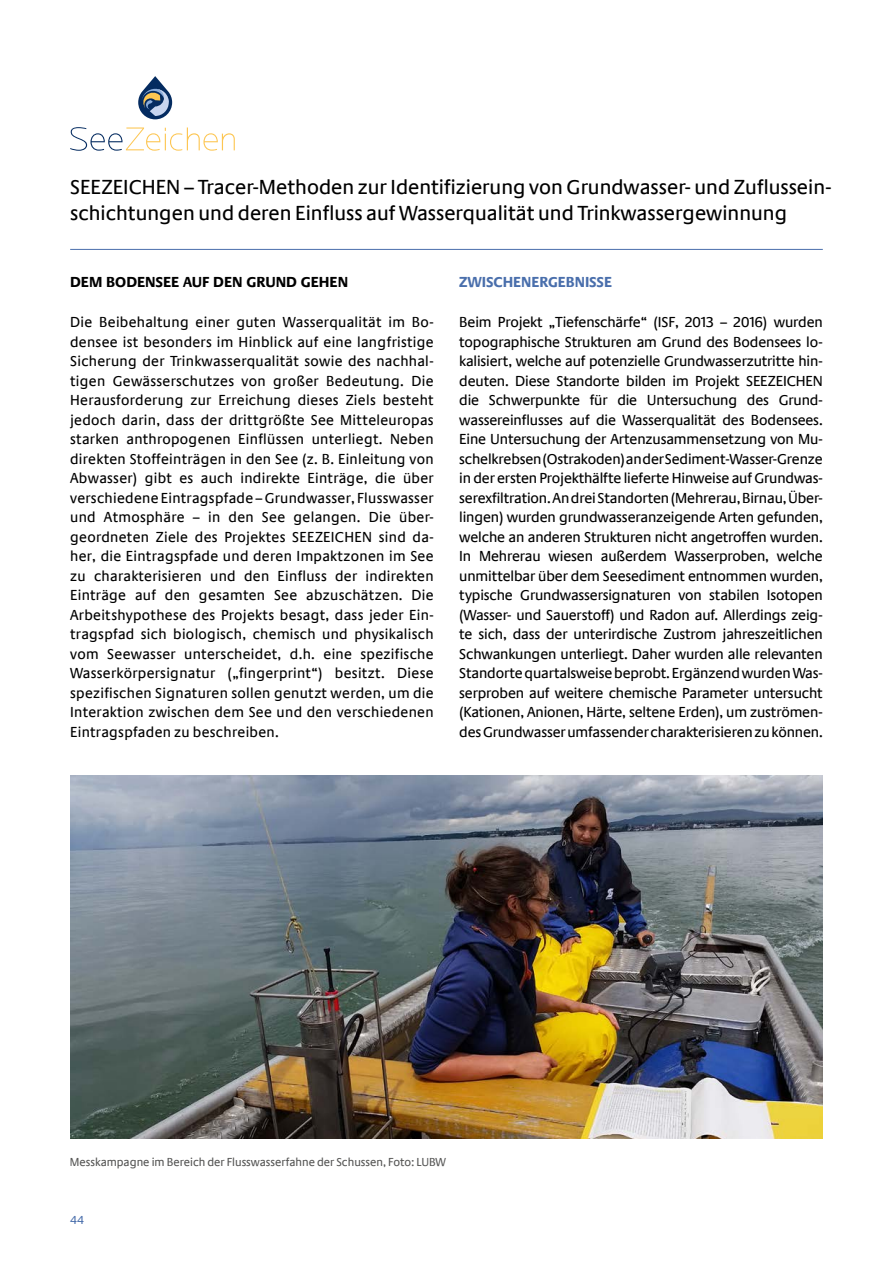
<style>
.page{position:relative;width:893px;height:1263px;background:#fff}
.page>*{position:absolute;margin:0;border:0;box-sizing:border-box;transform-origin:0 0}
.t1{font:21px/25.5px "Neue Praxis";color:#000}
.Fließtext{font:15px/19.5px "Neue Praxis";color:#000;text-align:justify}
.Einleitungsheadline_Schwarz{font:700 15px "Neue Praxis";color:#000}
.Headline_Fließtext_Blau{font:700 15px "Neue Praxis";color:#4a6fac}
.Bildunterschrift{font:12px "Neue Praxis";color:#575756}
.t2{font:12px "Neue Praxis";color:#4a6fac}
</style>
<div class="page">
<svg style="left:70px;top:127px;width:165px;height:24px"></svg>
<svg style="left:138px;top:76px;width:34px;height:43px"></svg>
<hr style="left:70px;top:249px;width:753px;height:1px;background:#4a6fac">
<img style="left:70px;top:776px;width:753px;height:362px">
<h1 class="t1" style="left:70px;top:174px;width:763px">SEEZEICHEN – Tracer-Methoden zur Identifizierung von Grundwasser- und Zuflussein&shy;schichtungen und deren Einfluss auf Wasserqualität und Trinkwassergewinnung</h1>
<h2 class="Einleitungsheadline_Schwarz" style="left:70px;top:272px;width:280px">DEM BODENSEE AUF DEN GRUND GEHEN</h2>
<p class="Fließtext" style="left:70px;top:312px;width:365px">Die Beibehaltung einer guten Wasserqualität im Bo&shy;densee ist besonders im Hinblick auf eine langfristige Sicherung der Trinkwasserqualität sowie des nachhal&shy;tigen Gewässerschutzes von großer Bedeutung. Die Herausforderung zur Erreichung dieses Ziels besteht jedoch darin, dass der drittgrößte See Mitteleuropas starken anthropogenen Einflüssen unterliegt. Neben direkten Stoffeinträgen in den See (z. B. Einleitung von Abwasser) gibt es auch indirekte Einträge, die über verschiedene Eintragspfade – Grundwasser, Flusswasser und Atmosphäre – in den See gelangen. Die über&shy;geordneten Ziele des Projektes SEEZEICHEN sind da&shy;her, die Eintragspfade und deren Impaktzonen im See zu charakterisieren und den Einfluss der indirekten Einträge auf den gesamten See abzuschätzen. Die Arbeitshypothese des Projekts besagt, dass jeder Ein&shy;tragspfad sich biologisch, chemisch und physikalisch vom Seewasser unterscheidet, d.h. eine spezifische Wasserkörpersignatur („fingerprint“) besitzt. Diese spezifischen Signaturen sollen genutzt werden, um die Interaktion zwischen dem See und den verschiedenen Eintragspfaden zu beschreiben.</p>
<h3 class="Headline_Fließtext_Blau" style="left:459px;top:272px;width:154px">ZWISCHENERGEBNISSE</h3>
<p class="Fließtext" style="left:459px;top:312px;width:365px">Beim Projekt „Tiefenschärfe“ (ISF, 2013 – 2016) wurden topographische Strukturen am Grund des Bodensees lo&shy;kalisiert, welche auf potenzielle Grundwasserzutritte hin&shy;deuten. Diese Standorte bilden im Projekt SEEZEICHEN die Schwerpunkte für die Untersuchung des Grund&shy;wassereinflusses auf die Wasserqualität des Bodensees.<br>Eine Untersuchung der Artenzusammensetzung von Mu&shy;schelkrebsen (Ostrakoden) an der Sediment-Wasser-Grenze in der ersten Projekthälfte lieferte Hinweise auf Grundwas&shy;serexfiltration. An drei Standorten (Mehrerau, Birnau, Über&shy;lingen) wurden grundwasseranzeigende Arten gefunden, welche an anderen Strukturen nicht angetroffen wurden.<br>In Mehrerau wiesen außerdem Wasserproben, welche unmittelbar über dem Seesediment entnommen wurden, typische Grundwassersignaturen von stabilen Isotopen (Wasser- und Sauerstoff) und Radon auf. Allerdings zeig&shy;te sich, dass der unterirdische Zustrom jahreszeitlichen Schwankungen unterliegt. Daher wurden alle relevanten Standorte quartalsweise beprobt. Ergänzend wurden Was&shy;serproben auf weitere chemische Parameter untersucht (Kationen, Anionen, Härte, seltene Erden), um zuströmen&shy;des Grundwasser umfassender charakterisieren zu können.</p>
<p class="Bildunterschrift" style="left:70px;top:1155px;width:378px">Messkampagne im Bereich der Flusswasserfahne der Schussen, Foto: LUBW</p>
<p class="t2" style="left:70px;top:1213px;width:15px">44</p>
</div>
